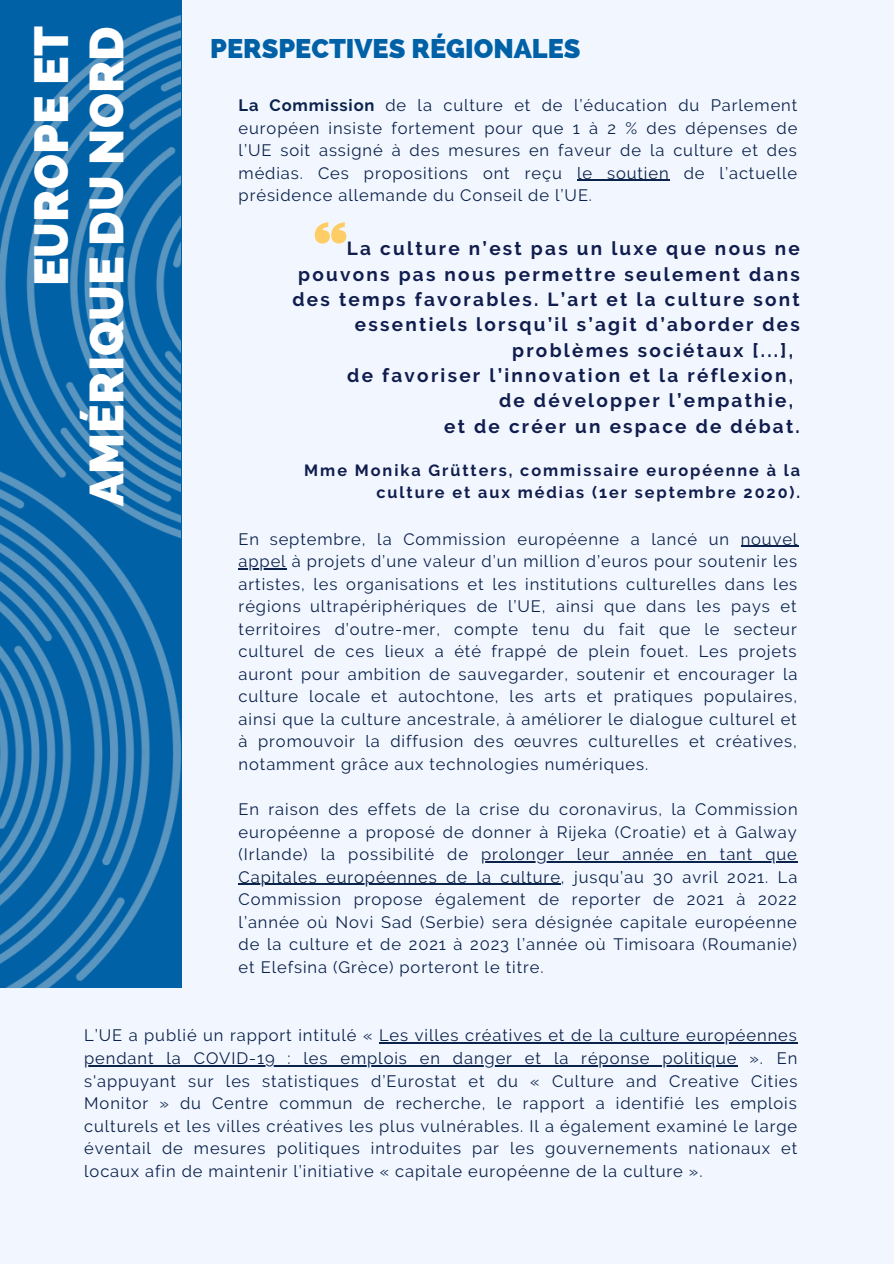
<style>
.page{position:relative;width:894px;height:1264px;background:#fff}
.page>*{position:absolute;margin:0;border:0;box-sizing:border-box;transform-origin:0 0}
.t1{font:800 48px/55.2px "Raleway";color:#fff;text-align:right}
.t2{font:800 27px "Raleway";color:#0061a6}
.t3{font:700 18.9px "Raleway";letter-spacing:.12em;color:#101d4d}
.t4{font:16.5px/22.5px "Raleway";letter-spacing:.055em;color:#0b224b;text-align:justify}
.t5{font:700 16.2px/21.3px "Raleway";letter-spacing:.12em;color:#101d4d;text-align:right}
.s1{font-weight:700}
</style>
<div class="page">
<div style="left:0;top:0;width:893px;height:1263px;background:#f2f7ff"></div>
<hr style="left:740px;top:545px;width:58px;height:2px;background:#0b224b">
<hr style="left:238px;top:568px;width:48px;height:1px;background:#0b224b">
<hr style="left:481px;top:861px;width:316px;height:1px;background:#0b224b">
<hr style="left:238px;top:883px;width:322px;height:2px;background:#0b224b">
<hr style="left:577px;top:180px;width:92px;height:1px;background:#0b224b">
<img style="left:0;top:4px;width:181px;height:445px">
<img style="left:0;top:449px;width:181px;height:539px">
<svg style="left:315px;top:222px;width:31px;height:21px"></svg>
<hr style="left:379px;top:1042px;width:418px;height:1px;background:#0b224b">
<hr style="left:84px;top:1065px;width:653px;height:1px;background:#0b224b">
<h1 class="t1" style="left:24px;top:506px;width:481px;rotate:-90deg">EUROPE ET<br>AMÉRIQUE DU NORD</h1>
<h2 class="t2" style="left:210px;top:33px;width:372px">PERSPECTIVES RÉGIONALES</h2>
<p class="t4" style="left:238px;top:94px;width:560px"><span class="s1">La Commission</span> de la culture et de l’éducation du Parlement européen insiste fortement pour que 1 à 2 % des dépenses de l’UE soit assigné à des mesures en faveur de la culture et des médias. Ces propositions ont reçu le soutien de l’actuelle présidence allemande du Conseil de l’UE.</p>
<p class="t3" style="left:347px;top:237px;width:454px">La culture n’est pas un luxe que nous ne</p>
<p class="t3" style="left:298px;top:263px;width:503px">pouvons pas nous permettre seulement dans</p>
<p class="t3" style="left:292px;top:288px;width:509px">des temps favorables. L’art et la culture sont</p>
<p class="t3" style="left:355px;top:313px;width:446px">essentiels lorsqu’il s’agit d’aborder des</p>
<p class="t3" style="left:512px;top:339px;width:282px">problèmes sociétaux [...],</p>
<p class="t3" style="left:347px;top:364px;width:447px">de favoriser l’innovation et la réflexion,</p>
<p class="t3" style="left:499px;top:389px;width:295px">de développer l’empathie,</p>
<p class="t3" style="left:444px;top:415px;width:357px">et de créer un espace de débat.</p>
<p class="t5" style="left:304px;top:460px;width:497px">Mme Monika Grütters, commissaire européenne à la culture et aux médias (1er septembre 2020).</p>
<p class="t4" style="left:238px;top:527px;width:560px">En septembre, la Commission européenne a lancé un nouvel appel à projets d’une valeur d’un million d’euros pour soutenir les artistes, les organisations et les institutions culturelles dans les régions ultrapériphériques de l’UE, ainsi que dans les pays et territoires d’outre-mer, compte tenu du fait que le secteur culturel de ces lieux a été frappé de plein fouet. Les projets auront pour ambition de sauvegarder, soutenir et encourager la culture locale et autochtone, les arts et pratiques populaires, ainsi que la culture ancestrale, à améliorer le dialogue culturel et à promouvoir la diffusion des œuvres culturelles et créatives, notamment grâce aux technologies numériques.</p>
<p class="t4" style="left:238px;top:798px;width:560px">En raison des effets de la crise du coronavirus, la Commission européenne a proposé de donner à Rijeka (Croatie) et à Galway (Irlande) la possibilité de prolonger leur année en tant que Capitales européennes de la culture, jusqu’au 30 avril 2021. La Commission propose également de reporter de 2021 à 2022 l’année où Novi Sad (Serbie) sera désignée capitale européenne de la culture et de 2021 à 2023 l’année où Timisoara (Roumanie) et Elefsina (Grèce) porteront le titre.</p>
<p class="t4" style="left:84px;top:1024px;width:714px">L’UE a publié un rapport intitulé « Les villes créatives et de la culture européennes pendant la COVID-19 : les emplois en danger et la réponse politique ». En s'appuyant sur les statistiques d’Eurostat et du « Culture and Creative Cities Monitor » du Centre commun de recherche, le rapport a identifié les emplois culturels et les villes créatives les plus vulnérables. Il a également examiné le large éventail de mesures politiques introduites par les gouvernements nationaux et locaux afin de maintenir l’initiative « capitale européenne de la culture ».</p>
</div>
